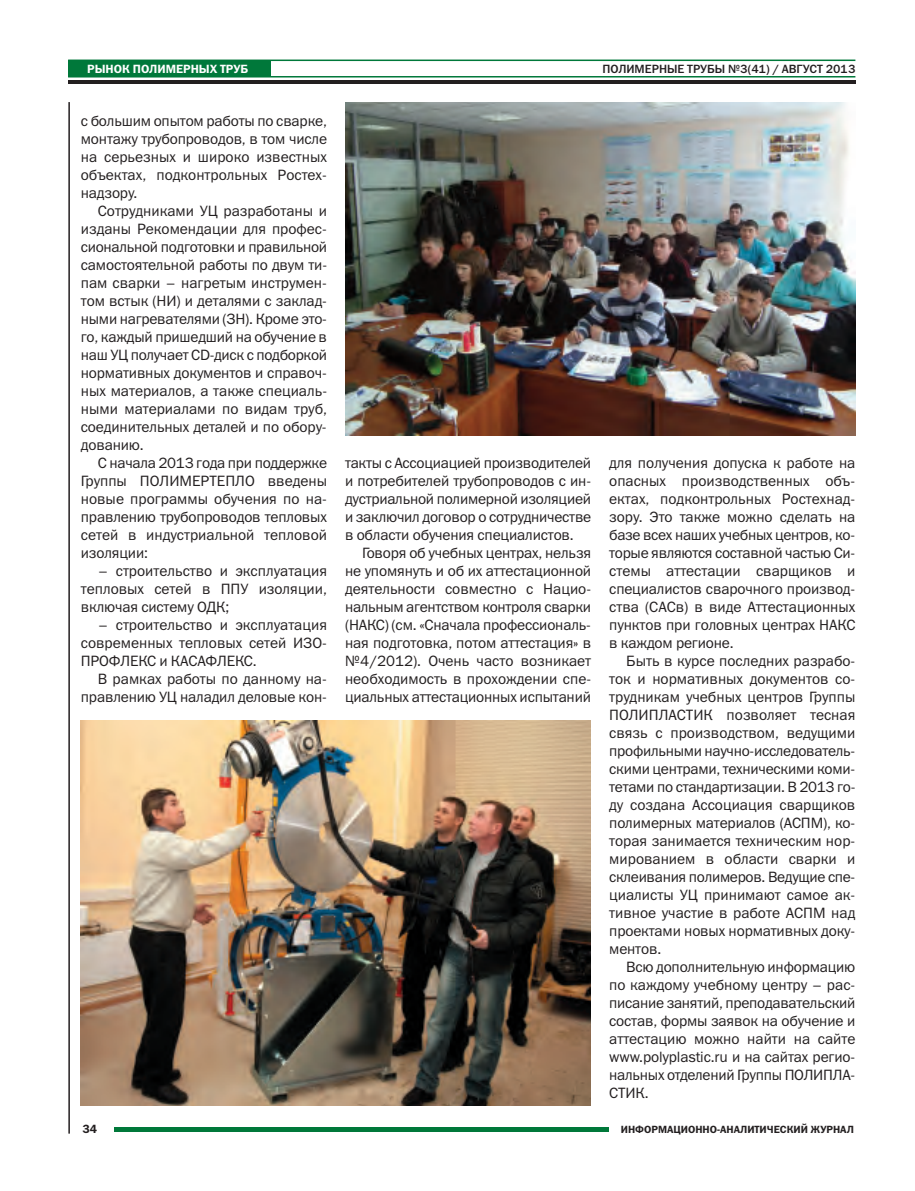
<style>
.page{position:relative;width:915px;height:1191px;background:#fff}
.page>*{position:absolute;margin:0;border:0;box-sizing:border-box;transform-origin:0 0}
.t1{font:15px/18px "Franklin Gothic Book C";letter-spacing:-.01em;color:#231f20;text-align:justify}
.t2{font:12px "Franklin Gothic Medium C";color:#231f20}
.t3{font:12px "Franklin Gothic Demi C";color:#fff}
.t4{font:12px "Franklin Gothic Demi C";color:#231f20}
.t5{font:10.5px "Franklin Gothic Demi C";color:#231f20}
</style>
<div class="page">
<hr style="left:68px;top:102px;width:2px;height:1031px;background:#231f20">
<hr style="left:114px;top:1127px;width:494px;height:4px;background:#00783a">
<hr style="left:68px;top:76px;width:787px;height:1px;background:#00783a">
<hr style="left:68px;top:60px;width:787px;height:1px;background:#00783a">
<hr style="left:68px;top:80px;width:787px;height:3px;background:#231f20">
<div style="left:68px;top:60px;width:202px;height:16px;background:#00783a"></div>
<img style="left:81px;top:720px;width:509px;height:386px">
<img style="left:345px;top:102px;width:510px;height:333px">
<p class="t3" style="left:87px;top:62px;width:163px">РЫНОК ПОЛИМЕРНЫХ ТРУБ</p>
<p class="t2" style="left:602px;top:62px;width:254px">ПОЛИМЕРНЫЕ ТРУБЫ №3(41) / АВГУСТ 2013</p>
<p class="t1" style="left:81px;top:112px;width:247px">с большим опытом работы по сварке, монтажу трубопроводов, в том числе на серьезных и широко известных объектах, подконтрольных Ростех&shy;надзору.</p>
<p class="t1" style="left:81px;top:202px;width:248px;text-indent:17px">Сотрудниками УЦ разработаны и изданы Рекомендации для профес&shy;сиональной подготовки и правильной самостоятельной работы по двум ти&shy;пам сварки – нагретым инструмен&shy;том встык (НИ) и деталями с заклад&shy;ными нагревателями (ЗН). Кроме это&shy;го, каждый пришедший на обучение в наш УЦ получает СD-диск с подборкой нормативных документов и справоч&shy;ных материалов, а также специаль&shy;ными материалами по видам труб, соединительных деталей и по обору&shy;дованию.</p>
<p class="t1" style="left:81px;top:454px;width:247px;text-indent:17px">С начала 2013 года при поддержке Группы ПОЛИМЕРТЕПЛО введены новые программы обучения по на&shy;правлению трубопроводов тепловых сетей в индустриальной тепловой изоляции:</p>
<p class="t1" style="left:81px;top:562px;width:247px;text-indent:17px">– строительство и эксплуатация тепловых сетей в ППУ изоляции, включая систему ОДК;</p>
<p class="t1" style="left:81px;top:616px;width:247px;text-indent:17px">– строительство и эксплуатация современных тепловых сетей ИЗО-ПРОФЛЕКС и КАСАФЛЕКС.</p>
<p class="t1" style="left:81px;top:670px;width:247px;text-align:right">В рамках работы по данному на&shy;правлению УЦ наладил деловые кон-</p>
<p class="t4" style="left:82px;top:1122px;width:16px">34</p>
<p class="t1" style="left:345px;top:454px;width:247px">такты с Ассоциацией производителей и потребителей трубопроводов с ин&shy;дустриальной полимерной изоляцией и заключил договор о сотрудничестве в области обучения специалистов.</p>
<p class="t1" style="left:345px;top:544px;width:247px;text-indent:17px">Говоря об учебных центрах, нельзя не упомянуть и об их аттестационной деятельности совместно с Нацио&shy;нальным агентством контроля сварки (НАКС) (см. «Сначала профессиональ&shy;ная подготовка, потом аттестация» в №4/2012). Очень часто возникает необходимость в прохождении спе&shy;циальных аттестационных испытаний</p>
<p class="t1" style="left:609px;top:454px;width:248px">для получения допуска к работе на опасных производственных объ&shy;ектах, подконтрольных Ростехнад&shy;зору. Это также можно сделать на базе всех наших учебных центров, ко&shy;торые являются составной частью Си&shy;стемы аттестации сварщиков и специалистов сварочного производ&shy;ства (САСв) в виде Аттестационных пунктов при головных центрах НАКС в каждом регионе.</p>
<p class="t1" style="left:609px;top:652px;width:248px;text-indent:17px">Быть в курсе последних разрабо&shy;ток и нормативных документов со&shy;трудникам учебных центров Группы ПОЛИПЛАСТИК позволяет тесная связь с производством, ведущими профильными научно-исследователь&shy;скими центрами, техническими коми&shy;тетами по стандартизации. В 2013 го&shy;ду создана Ассоциация сварщиков полимерных материалов (АСПМ), ко&shy;торая занимается техническим нор&shy;мированием в области сварки и склеивания полимеров. Ведущие спе&shy;циалисты УЦ принимают самое ак&shy;тивное участие в работе АСПМ над проектами новых нормативных доку&shy;ментов.</p>
<p class="t1" style="left:609px;top:958px;width:247px;text-indent:17px">Всю дополнительную информацию по каждому учебному центру – рас&shy;писание занятий, преподавательский состав, формы заявок на обучение и аттестацию можно найти на сайте www.polyplastic.ru и на сайтах регио&shy;нальных отделений Группы ПОЛИПЛА-СТИК.</p>
<p class="t5" style="left:620px;top:1122px;width:234px">ИНФОРМАЦИОННО-АНАЛИТИЧЕСКИЙ ЖУРНАЛ</p>
</div>
